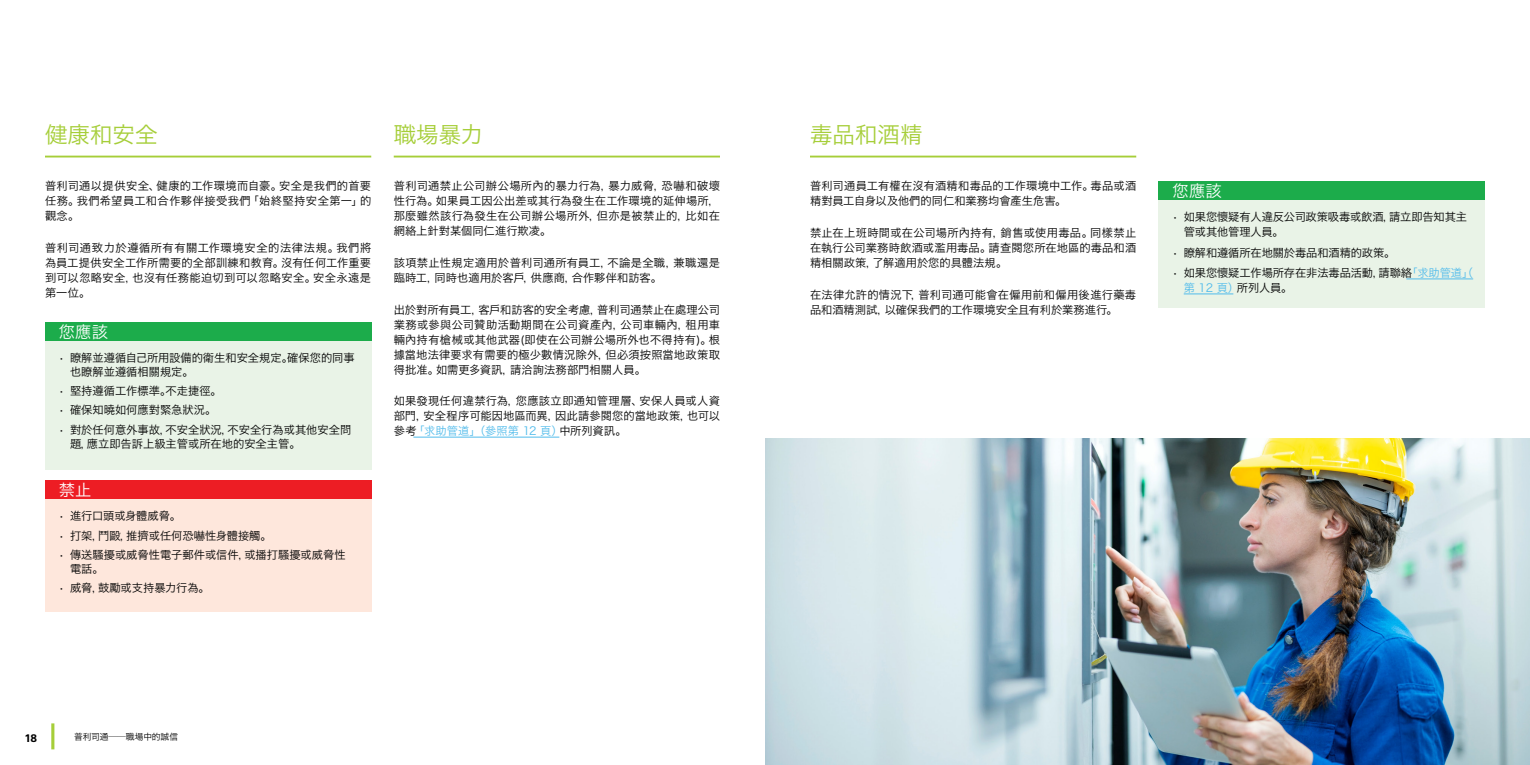
<style>
.page{position:relative;width:1530px;height:765px;background:#fff}
.page>*{position:absolute;margin:0;border:0;box-sizing:border-box;transform-origin:0 0}
.t1{font:22.5px "Hira Kaku Pro W3";color:#a6ce39}
.t2{font:16.25px "Hira Kaku Pro W3";letter-spacing:.02em;color:#fff}
.t3{font:11.25px/15px "Hira Kaku Pro W3";color:#000}
.t4{font:11.25px/15px "Hira Kaku Pro W3";letter-spacing:.02em;color:#000}
.t5{font:700 11.25px "Bridgestone Type";color:#000}
.t6{font:8.75px "Hira Kaku Pro W3";letter-spacing:-.01em;color:#000}
.s1{color:#50bbeb}
.s2{font-family:"Hiragino Sans GB W3"}
</style>
<div class="page">
<hr style="left:413px;top:437px;width:146px;height:1px;background:#50bbeb">
<div style="left:45px;top:341px;width:326px;height:129px;background:#e9f3e7"></div>
<div style="left:1159px;top:200px;width:326px;height:108px;background:#e9f3e7"></div>
<div style="left:45px;top:499px;width:326px;height:113px;background:#fee7dc"></div>
<hr style="left:1406px;top:279px;width:67px;height:1px;background:#50bbeb">
<hr style="left:1184px;top:294px;width:49px;height:1px;background:#50bbeb">
<hr style="left:51px;top:723px;width:3px;height:26px;background:#a6ce39">
<hr style="left:45px;top:156px;width:326px;height:2px;background:#a6ce39">
<hr style="left:394px;top:156px;width:326px;height:2px;background:#a6ce39">
<hr style="left:810px;top:156px;width:326px;height:2px;background:#a6ce39">
<div style="left:1159px;top:181px;width:326px;height:19px;background:#1cac4b"></div>
<div style="left:45px;top:322px;width:326px;height:19px;background:#1cac4b"></div>
<div style="left:45px;top:481px;width:326px;height:18px;background:#ed1d24"></div>
<img style="left:765px;top:439px;width:765px;height:326px">
<h1 class="t1" style="left:45px;top:115px;width:114px">健康和安全</h1>
<h1 class="t1" style="left:394px;top:115px;width:91px">職場暴力</h1>
<h1 class="t1" style="left:810px;top:115px;width:114px">毒品和酒精</h1>
<p class="t3" style="left:45px;top:177px;width:328px;text-align:justify">普利司通以提供安全、健康的工作環境而自豪。安全是我們的首要任務。我們希望員工和合作夥伴接受我們「始終堅持安全第一」的觀念。</p>
<p class="t3" style="left:45px;top:239px;width:328px;text-align:justify">普利司通致力於遵循所有有關工作環境安全的法律法規。我們將為員工提供安全工作所需要的全部訓練和教育。沒有任何工作重要到可以忽略安全，也沒有任務能迫切到可以忽略安全。安全永遠是第一位。</p>
<p class="t3" style="left:394px;top:177px;width:328px;text-align:justify">普利司通禁止公司辦公場所內的暴力行為，暴力威脅，恐嚇和破壞性行為。如果員工因公出差或其行為發生在工作環境的延伸場所，那麼雖然該行為發生在公司辦公場所外，但亦是被禁止的，比如在網絡上針對某個同仁進行欺凌。</p>
<p class="t4" style="left:394px;top:254px;width:328px">該項禁止性規定適用於普利司通所有員工，不論是全職，兼職還是臨時工，同時也適用於客戶，供應商，合作夥伴和訪客。</p>
<p class="t3" style="left:394px;top:301px;width:328px;text-align:justify">出於對所有員工，客戶和訪客的安全考慮，普利司通禁止在處理公司業務或參與公司贊助活動期間在公司資產內，公司車輛內，租用車輛內持有槍械或其他武器(即使在公司辦公場所外也不得持有)。根據當地法律要求有需要的極少數情況除外，但必須按照當地政策取得批准。如需更多資訊，請洽詢法務部門相關人員。</p>
<p class="t3" style="left:394px;top:393px;width:328px;text-align:justify">如果發現任何違禁行為，您應該立即通知管理層、安保人員或人資部門，安全程序可能因地區而異，因此請參閱您的當地政策，也可以參考<span class="s1">「求助管道」（參照第 12 頁）</span>中所列資訊。</p>
<p class="t3" style="left:810px;top:177px;width:328px">普利司通員工有權在沒有酒精和毒品的工作環境中工作。毒品或酒精對員工自身以及他們的同仁和業務均會產生危害。</p>
<p class="t3" style="left:810px;top:224px;width:328px;text-align:justify">禁止在上班時間或在公司場所內持有，銷售或使用毒品。同樣禁止在執行公司業務時飲酒或濫用毒品。請<span class="s2">查</span>閱您所在地區的毒品和酒精相關政策，了解適用於您的具體法規。</p>
<p class="t3" style="left:810px;top:286px;width:328px">在法律允許的情況下，普利司通可能會在僱用前和僱用後進行藥毒品和酒精測試，以確保我們的工作環境安全且有利於業務進行。</p>
<h2 class="t2" style="left:59px;top:317px;width:51px">您應該</h2>
<p class="t3" style="left:70px;top:350px;width:286px;line-height:13.8px;text-indent:-11px">• 瞭解並遵循自己所用設備的衛生和安全規定。確保您的同事也瞭解並遵循相關規定。</p>
<p class="t3" style="left:59px;top:383px;width:165px">• 堅持遵循工作標準。不走捷徑。</p>
<p class="t3" style="left:59px;top:402px;width:159px">• 確保知曉如何應對緊急狀況。</p>
<p class="t3" style="left:70px;top:422px;width:283px;line-height:13.8px;text-indent:-11px">• 對於任何意外事故，不安全狀況，不安全行為或其他安全問題，應立即告訴上級主管或所在地的安全主管。</p>
<h2 class="t2" style="left:59px;top:476px;width:34px">禁止</h2>
<p class="t3" style="left:59px;top:508px;width:124px">• 進行口頭或身體威脅。</p>
<p class="t3" style="left:59px;top:527px;width:215px">• 打架，鬥毆，推擠或任何恐嚇性身體接觸。</p>
<p class="t3" style="left:70px;top:547px;width:277px;line-height:13.8px;text-indent:-11px">• 傳送騷擾或威脅性電子郵件或信件，或播打騷擾或威脅性電話。</p>
<p class="t3" style="left:59px;top:580px;width:153px">• 威脅，鼓勵或支持暴力行為。</p>
<h2 class="t2" style="left:1172px;top:176px;width:51px">您應該</h2>
<p class="t3" style="left:1184px;top:209px;width:285px;text-indent:-11px">• 如果您懷疑有人違反公司政策吸毒或飲酒，請立即告知其主管或其他管理人員。</p>
<p class="t3" style="left:1172px;top:244px;width:224px">• 瞭解和遵循所在地關於毒品和酒精的政策。</p>
<p class="t3" style="left:1184px;top:265px;width:291px;text-indent:-11px">• 如果您懷疑工作場所存在非法毒品活動，請聯絡<span class="s1">「求助管道」（第 12 頁）</span>所列人員。</p>
<p class="t5" style="left:25px;top:731px;width:13px">18</p>
<p class="t6" style="left:74px;top:729px;width:106px">普利司通──職場中的誠信</p>
</div>
